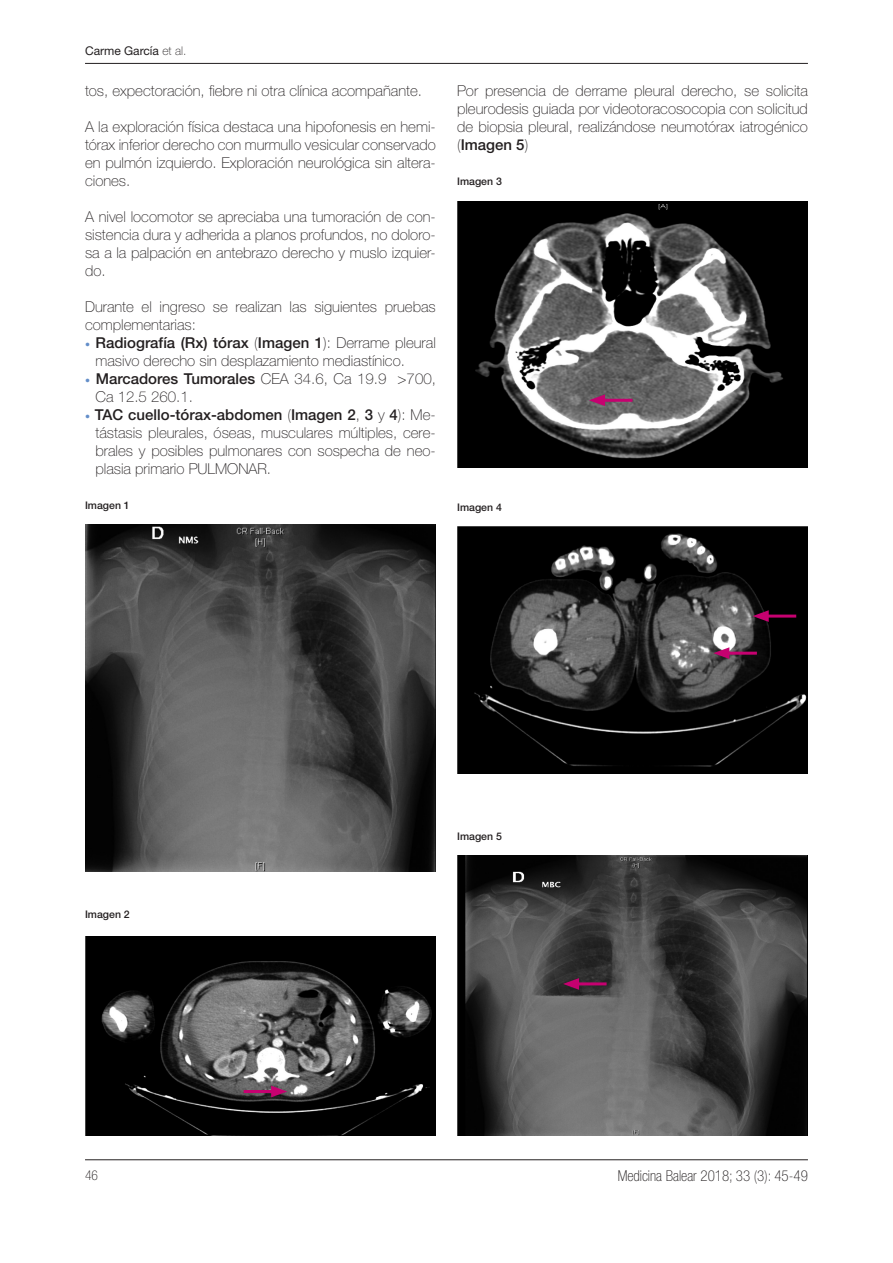
<style>
.page{position:relative;width:893px;height:1263px;background:#fff}
.page>*{position:absolute;margin:0;border:0;box-sizing:border-box;transform-origin:0 0}
.t1{font:100 15px/18px "Helvetica Neue LT Std";color:#231f20;text-align:justify}
.t2{font:100 condensed 15px "Helvetica Neue LT Std";color:#231f20}
.t3{font:100 condensed 13.5px "Helvetica Neue LT Std";color:#231f20}
.t4{font:12px "Helvetica Neue LT Std";color:#231f20}
.t5{font:500 10.5px "Helvetica Neue LT Std";color:#231f20}
.s1{font-weight:100}
.s2{font-weight:900;color:#638ec9}
.s3{font-weight:500}
</style>
<div class="page">
<hr style="left:85px;top:1159px;width:723px;height:1px;background:#231f20">
<hr style="left:85px;top:63px;width:723px;height:1px;background:#231f20">
<img style="left:85px;top:524px;width:351px;height:348px">
<img style="left:85px;top:936px;width:351px;height:199px">
<img style="left:457px;top:201px;width:351px;height:266px">
<img style="left:457px;top:527px;width:351px;height:246px">
<img style="left:457px;top:856px;width:351px;height:279px">
<hr style="left:244px;top:1090px;width:33px;height:3px;background:#c60170">
<svg style="left:271px;top:1086px;width:16px;height:11px"></svg>
<hr style="left:599px;top:399px;width:33px;height:3px;background:#c60170">
<svg style="left:589px;top:394px;width:16px;height:12px"></svg>
<hr style="left:724px;top:652px;width:33px;height:3px;background:#c60170">
<svg style="left:713px;top:647px;width:16px;height:12px"></svg>
<hr style="left:573px;top:982px;width:34px;height:3px;background:#c60170">
<svg style="left:563px;top:978px;width:16px;height:12px"></svg>
<hr style="left:763px;top:615px;width:33px;height:3px;background:#c60170">
<svg style="left:753px;top:610px;width:16px;height:12px"></svg>
<p class="t4" style="left:85px;top:43px;width:103px">Carme García <span class="s1">et al.</span></p>
<p class="t1" style="left:85px;top:81px;width:338px">tos, expectoración, fiebre ni otra clínica acompañante.</p>
<p class="t1" style="left:85px;top:117px;width:352px">A la exploración física destaca una hipofonesis en hemi&shy;tórax inferior derecho con murmullo vesicular conservado en pulmón izquierdo. Exploración neurológica sin altera&shy;ciones.</p>
<p class="t1" style="left:85px;top:207px;width:352px">A nivel locomotor se apreciaba una tumoración de con&shy;sistencia dura y adherida a planos profundos, no doloro&shy;sa a la palpación en antebrazo derecho y muslo izquier&shy;do.</p>
<p class="t1" style="left:85px;top:297px;width:352px">Durante el ingreso se realizan las siguientes pruebas complementarias:</p>
<p class="t1" style="left:96px;top:333px;width:342px;text-indent:-10px"><span class="s2">·</span> <span class="s3">Radiografía (Rx) tórax</span> (<span class="s3">Imagen 1</span>): Derrame pleural masivo derecho sin desplazamiento mediastínico.</p>
<p class="t1" style="left:96px;top:369px;width:342px;text-indent:-10px"><span class="s2">·</span> <span class="s3">Marcadores Tumorales</span> CEA 34.6, Ca 19.9 &gt;700,<br>Ca 12.5 260.1.</p>
<p class="t1" style="left:96px;top:405px;width:342px;text-indent:-10px"><span class="s2">·</span> <span class="s3">TAC cuello-tórax-abdomen</span> (<span class="s3">Imagen 2</span>, <span class="s3">3</span> y <span class="s3">4</span>): Me&shy;tástasis pleurales, óseas, musculares múltiples, cere&shy;brales y posibles pulmonares con sospecha de neo&shy;plasia primario PULMONAR.</p>
<p class="t5" style="left:85px;top:499px;width:46px">Imagen 1</p>
<p class="t1" style="left:457px;top:81px;width:352px">Por presencia de derrame pleural derecho, se solicita pleurodesis guiada por videotoracosocopia con solicitud de biopsia pleural, realizándose neumotórax iatrogénico (<span class="s3">Imagen 5</span>)</p>
<p class="t5" style="left:457px;top:175px;width:46px">Imagen 3</p>
<p class="t5" style="left:457px;top:501px;width:46px">Imagen 4</p>
<p class="t5" style="left:85px;top:907px;width:46px">Imagen 2</p>
<p class="t5" style="left:457px;top:830px;width:46px">Imagen 5</p>
<p class="t3" style="left:85px;top:1168px;width:14px">46</p>
<p class="t2" style="left:618px;top:1167px;width:192px">Medicina Balear 2018; 33 (3): 45-49</p>
</div>
